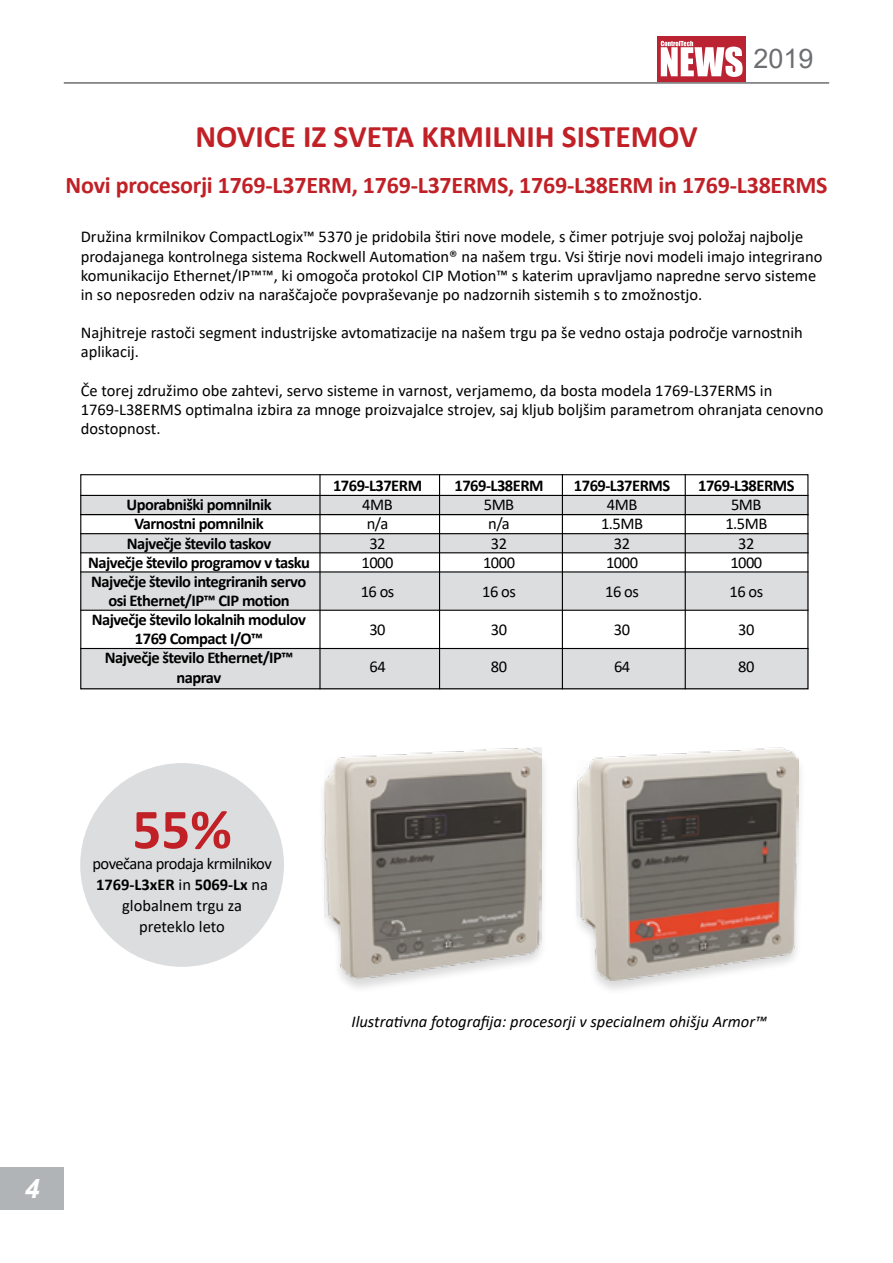
<style>
.page{position:relative;width:893px;height:1263px;background:#fff}
.page>*{position:absolute;margin:0;border:0;box-sizing:border-box;transform-origin:0 0}
.t1{font:700 57px "Calibri";color:#c02026}
.t2{font:700 31.5px "Calibri";color:#c02026}
.t3{font:27px "Arial";color:#6d6e71}
.t4{font:italic 700 27px "Arial";color:#fff}
.t5{font:700 24px "Calibri";letter-spacing:-.01em;color:#c02026}
.t6{font:16.5px/19.2px "Calibri";color:#000}
.t7{font:700 16.5px/19.2px "Calibri";letter-spacing:-.03em;color:#000;text-align:center}
.t8{font:16.5px/21px "Calibri";letter-spacing:-.025em;color:#000;text-align:center}
.t9{font:italic 16.5px "Calibri";color:#000}
.s1{font-weight:700}
</style>
<div class="page">
<div style="left:0;top:1167px;width:64px;height:43px;background:#b1b4b6"></div>
<div style="left:657px;top:36px;width:89px;height:46px;background:#bb2332"></div>
<svg style="left:661px;top:41px;width:82px;height:36px"></svg>
<hr style="left:64px;top:82px;width:765px;height:2px;background:#6d6e71">
<div style="left:80px;top:496px;width:728px;height:19px;background:#dcddde"></div>
<div style="left:80px;top:533px;width:728px;height:19px;background:#dcddde"></div>
<div style="left:80px;top:572px;width:728px;height:38px;background:#dcddde"></div>
<div style="left:80px;top:649px;width:728px;height:40px;background:#dcddde"></div>
<div style="left:80px;top:474px;width:728px;height:215px;border:1px solid #000"></div>
<hr style="left:80px;top:495px;width:728px;height:1px;background:#000">
<hr style="left:80px;top:514px;width:728px;height:1px;background:#000">
<hr style="left:80px;top:533px;width:728px;height:1px;background:#000">
<hr style="left:80px;top:552px;width:728px;height:1px;background:#000">
<hr style="left:80px;top:571px;width:728px;height:1px;background:#000">
<hr style="left:80px;top:610px;width:728px;height:1px;background:#000">
<hr style="left:80px;top:648px;width:728px;height:1px;background:#000">
<hr style="left:319px;top:474px;width:2px;height:215px;background:#000">
<hr style="left:439px;top:474px;width:1px;height:215px;background:#000">
<hr style="left:562px;top:474px;width:1px;height:215px;background:#000">
<hr style="left:685px;top:474px;width:1px;height:215px;background:#000">
<div style="left:318px;top:748px;width:232px;height:246px;background:#000;opacity:.15"></div>
<img style="left:325px;top:747px;width:216px;height:231px">
<div style="left:570px;top:749px;width:237px;height:247px;background:#000;opacity:.15"></div>
<img style="left:576px;top:747px;width:222px;height:233px">
<div style="left:80px;top:763px;width:204px;height:204px;background:#dcddde;border-radius:50%"></div>
<h3 class="t3" style="left:753px;top:39px;width:62px">2019</h3>
<h2 class="t2" style="left:195px;top:114px;width:504px">NOVICE IZ SVETA KRMILNIH SISTEMOV</h2>
<h3 class="t5" style="left:66px;top:168px;width:763px">Novi procesorji 1769-L37ERM, 1769-L37ERMS, 1769-L38ERM in 1769-L38ERMS</h3>
<p class="t6" style="left:81px;top:227px;width:743px">Družina krmilnikov CompactLogix™ 5370 je pridobila štiri nove modele, s čimer potrjuje svoj položaj najbolje prodajanega kontrolnega sistema Rockwell Automation® na našem trgu. Vsi štirje novi modeli imajo integrirano komunikacijo Ethernet/IP™™, ki omogoča protokol CIP Motion™ s katerim upravljamo napredne servo sisteme in so neposreden odziv na naraščajoče povpraševanje po nadzornih sistemih s to zmožnostjo.</p>
<p class="t6" style="left:81px;top:323px;width:724px">Najhitreje rastoči segment industrijske avtomatizacije na našem trgu pa še vedno ostaja področje varnostnih aplikacij.</p>
<p class="t6" style="left:81px;top:380px;width:744px">Če torej združimo obe zahtevi, servo sisteme in varnost, verjamemo, da bosta modela 1769-L37ERMS in<br>1769-L38ERMS optimalna izbira za mnoge proizvajalce strojev, saj kljub boljšim parametrom ohranjata cenovno dostopnost.</p>
<p class="t7" style="left:333px;top:476px;width:91px">1769-L37ERM</p>
<p class="t7" style="left:455px;top:476px;width:91px">1769-L38ERM</p>
<p class="t7" style="left:574px;top:476px;width:98px">1769-L37ERMS</p>
<p class="t7" style="left:698px;top:476px;width:98px">1769-L38ERMS</p>
<p class="t7" style="left:126px;top:495px;width:147px">Uporabniški pomnilnik</p>
<p class="t6" style="left:362px;top:495px;width:32px">4MB</p>
<p class="t6" style="left:484px;top:495px;width:32px">5MB</p>
<p class="t6" style="left:607px;top:495px;width:32px">4MB</p>
<p class="t6" style="left:731px;top:495px;width:32px">5MB</p>
<p class="t7" style="left:134px;top:514px;width:131px">Varnostni pomnilnik</p>
<p class="t6" style="left:367px;top:514px;width:23px">n/a</p>
<p class="t6" style="left:488px;top:514px;width:23px">n/a</p>
<p class="t6" style="left:601px;top:514px;width:43px">1.5MB</p>
<p class="t6" style="left:725px;top:514px;width:43px">1.5MB</p>
<p class="t7" style="left:127px;top:533px;width:146px">Največje število taskov</p>
<p class="t6" style="left:369px;top:533px;width:18px">32</p>
<p class="t6" style="left:491px;top:533px;width:18px">32</p>
<p class="t6" style="left:614px;top:533px;width:18px">32</p>
<p class="t6" style="left:738px;top:533px;width:18px">32</p>
<p class="t7" style="left:88px;top:552px;width:223px">Največje število programov v tasku</p>
<p class="t6" style="left:362px;top:552px;width:33px">1000</p>
<p class="t6" style="left:483px;top:552px;width:33px">1000</p>
<p class="t6" style="left:606px;top:552px;width:33px">1000</p>
<p class="t6" style="left:730px;top:552px;width:33px">1000</p>
<p class="t7" style="left:91px;top:572px;width:217px">Največje število integriranih servo osi Ethernet/IP™ CIP motion</p>
<p class="t6" style="left:361px;top:581px;width:35px">16 os</p>
<p class="t6" style="left:482px;top:581px;width:35px">16 os</p>
<p class="t6" style="left:605px;top:581px;width:35px">16 os</p>
<p class="t6" style="left:729px;top:581px;width:35px">16 os</p>
<p class="t7" style="left:92px;top:610px;width:216px">Največje število lokalnih modulov<br>1769 Compact I/O™</p>
<p class="t6" style="left:369px;top:620px;width:18px">30</p>
<p class="t6" style="left:491px;top:620px;width:18px">30</p>
<p class="t6" style="left:614px;top:620px;width:18px">30</p>
<p class="t6" style="left:738px;top:620px;width:18px">30</p>
<p class="t7" style="left:105px;top:648px;width:190px">Največje število Ethernet/IP™</p>
<p class="t6" style="left:369px;top:657px;width:18px">64</p>
<p class="t6" style="left:491px;top:657px;width:18px">80</p>
<p class="t6" style="left:614px;top:657px;width:18px">64</p>
<p class="t6" style="left:738px;top:657px;width:18px">80</p>
<p class="t7" style="left:177px;top:667px;width:46px">naprav</p>
<h1 class="t1" style="left:132px;top:789px;width:101px">55%</h1>
<p class="t8" style="left:92px;top:853px;width:181px">povečana prodaja krmilnikov<br><span class="s1">1769-L3xER</span> in <span class="s1">5069-Lx</span> na globalnem trgu za preteklo leto</p>
<p class="t9" style="left:352px;top:1010px;width:417px">Ilustrativna fotografija: procesorji v specialnem ohišju Armor™</p>
<h3 class="t4" style="left:24px;top:1171px;width:17px">4</h3>
</div>
